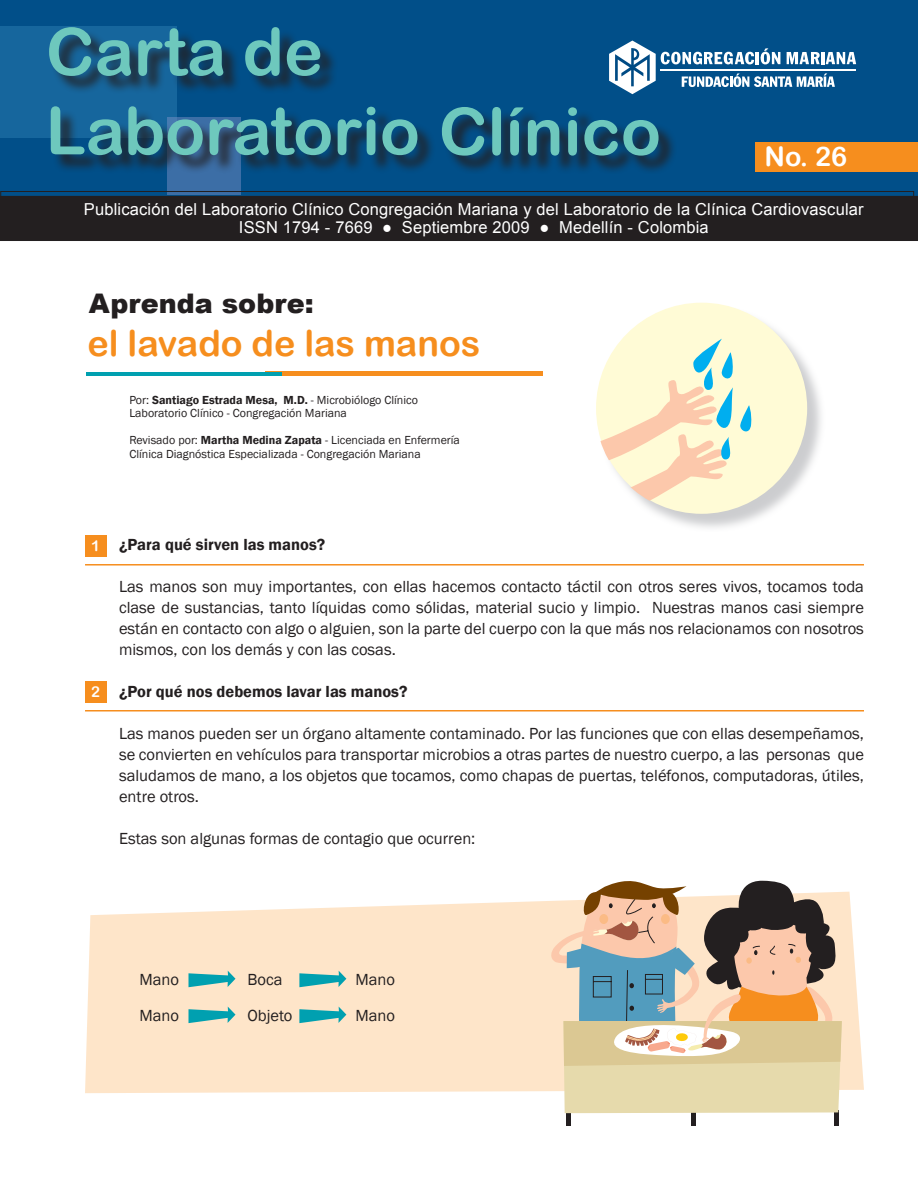
<style>
.page{position:relative;width:918px;height:1188px;background:#fff}
.page>*{position:absolute;margin:0;border:0;box-sizing:border-box;transform-origin:0 0}
.t1{font:36px "Arial Rounded MT Bold";color:#f68e1e}
.t2{font:900 27px "Arial";color:#231f20}
.t3{font:27px "Arial Rounded MT Bold";color:#fff}
.t4{font:16.5px/21px "Franklin Gothic";color:#231f20;text-align:justify}
.t5{font:16.5px/18px "Arial";letter-spacing:.01em;color:#fff;text-align:center}
.t6{font:600 16.5px "Franklin Gothic";color:#231f20}
.t7{font:15px "Arial Rounded MT Bold";color:#fff}
.t8{font:12px/13.5px "Franklin Gothic";color:#231f20}
.s1{font-family:"Franklin Gothic"}
.s2{font-weight:600}
</style>
<div class="page">
<svg style="left:85px;top:892px;width:779px;height:201px;background:#fee7ce"></svg>
<div style="left:0;top:0;width:918px;height:202px;background:#014f89"></div>
<div style="left:0;top:26px;width:177px;height:111px;background:#16669d"></div>
<div style="left:167px;top:118px;width:74px;height:77px;background:#3c6ea6"></div>
<div style="left:51px;top:29px;width:385px;height:145px;background:#231f20;opacity:.81"></div>
<svg style="left:49px;top:27px;width:271px;height:49px"></svg>
<svg style="left:51px;top:106px;width:366px;height:49px"></svg>
<div style="left:0;top:196px;width:918px;height:45px;background:#231f20"></div>
<div style="left:444px;top:109px;width:233px;height:65px;background:#231f20;opacity:.85"></div>
<svg style="left:442px;top:107px;width:217px;height:49px"></svg>
<svg style="left:609px;top:41px;width:247px;height:53px"></svg>
<div style="left:0;top:191px;width:914px;height:44px;border:1px solid #231f20"></div>
<div style="left:755px;top:142px;width:163px;height:29px;background:#f68e1e"></div>
<hr style="left:265px;top:372px;width:277px;height:4px;background:#f68e1e">
<hr style="left:87px;top:372px;width:195px;height:4px;background:#00a0b0">
<hr style="left:85px;top:564px;width:779px;height:2px;background:#f68e1e">
<hr style="left:85px;top:710px;width:779px;height:2px;background:#f68e1e">
<div style="left:85px;top:536px;width:21px;height:21px;background:#f68e1e"></div>
<div style="left:85px;top:682px;width:21px;height:21px;background:#f68e1e"></div>
<div style="left:566px;top:1110px;width:5px;height:16px;background:#231f20"></div>
<div style="left:691px;top:1110px;width:5px;height:16px;background:#231f20"></div>
<hr style="left:834px;top:1110px;width:4px;height:16px;background:#231f20">
<svg style="left:549px;top:880px;width:293px;height:233px;background:#c8b89d"></svg>
<svg style="left:189px;top:971px;width:47px;height:16px"></svg>
<svg style="left:189px;top:1007px;width:47px;height:16px"></svg>
<svg style="left:299px;top:971px;width:47px;height:16px"></svg>
<svg style="left:299px;top:1007px;width:47px;height:16px"></svg>
<div style="left:598px;top:304px;width:228px;height:228px;background:#bcbdc0;opacity:.75"></div>
<div style="left:596px;top:303px;width:211px;height:211px;background:#fffbd6;border-radius:50%"></div>
<svg style="left:596px;top:333px;width:156px;height:181px"></svg>
<h2 class="t3" style="left:765px;top:140px;width:84px">No. 26</h2>
<p class="t5" style="left:84px;top:200px;width:781px">Publicación del Laboratorio Clínico Congregación Mariana y del Laboratorio de la Clínica Cardiovascular<br>ISSN 1794 - 7669 <span class="s1">●</span> Septiembre 2009 <span class="s1">●</span> Medellín - Colombia</p>
<h2 class="t2" style="left:89px;top:289px;width:226px">Aprenda sobre:</h2>
<h1 class="t1" style="left:87px;top:322px;width:394px">el lavado de las manos</h1>
<p class="t8" style="left:129px;top:394px;width:290px">Por: <span class="s2">Santiago Estrada Mesa, M.D.</span> - Microbiólogo Clínico<br>Laboratorio Clínico - Congregación Mariana</p>
<p class="t8" style="left:129px;top:434px;width:332px">Revisado por: <span class="s2">Martha Medina Zapata</span> - Licenciada en Enfermería<br>Clínica Diagnóstica Especializada - Congregación Mariana</p>
<p class="t7" style="left:91px;top:535px;width:10px">11</p>
<p class="t7" style="left:91px;top:681px;width:10px">12</p>
<p class="t6" style="left:119px;top:534px;width:208px">¿Para qué sirven las manos?</p>
<p class="t4" style="left:119px;top:576px;width:746px">Las manos son muy importantes, con ellas hacemos contacto táctil con otros seres vivos, tocamos toda clase de sustancias, tanto líquidas como sólidas, material sucio y limpio. Nuestras manos casi siempre están en contacto con algo o alguien, son la parte del cuerpo con la que más nos relacionamos con nosotros mismos, con los demás y con las cosas.</p>
<p class="t6" style="left:119px;top:681px;width:290px">¿Por qué nos debemos lavar las manos?</p>
<p class="t4" style="left:119px;top:723px;width:746px">Las manos pueden ser un órgano altamente contaminado. Por las funciones que con ellas desempeñamos, se convierten en vehículos para transportar microbios a otras partes de nuestro cuerpo, a las personas que saludamos de mano, a los objetos que tocamos, como chapas de puertas, teléfonos, computadoras, útiles, entre otros.</p>
<p class="t4" style="left:119px;top:829px;width:358px">Estas son algunas formas de contagio que ocurren:</p>
<p class="t4" style="left:140px;top:969px;width:41px">Mano</p>
<p class="t4" style="left:247px;top:969px;width:36px">Boca</p>
<p class="t4" style="left:355px;top:969px;width:41px">Mano</p>
<p class="t4" style="left:139px;top:1005px;width:41px">Mano</p>
<p class="t4" style="left:247px;top:1005px;width:46px">Objeto</p>
<p class="t4" style="left:355px;top:1005px;width:41px">Mano</p>
</div>
